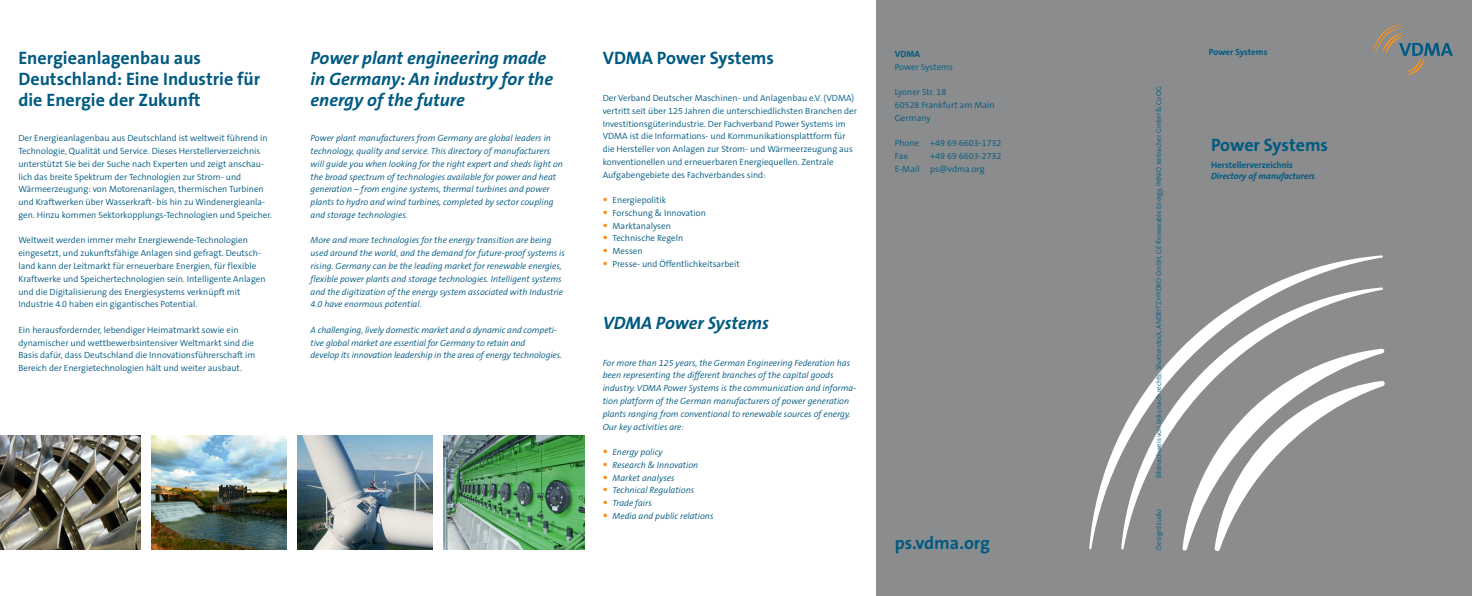
<style>
.page{position:relative;width:1472px;height:596px;background:#fff}
.page>*{position:absolute;margin:0;border:0;box-sizing:border-box;transform-origin:0 0}
.t1{font:700 18px/21px "The Sans B Plus W7";color:#005a81}
.t2{font:italic 700 18px/21px "The Sans B Plus W7";color:#005a81}
.t3{font:300 9px/12.8px "The Sans B Plus W4";color:#005a81}
.t4{font:italic 300 9px/12.8px "The Sans B Plus W4";color:#005a81}
.t5{font:700 9px "The Sans B Plus W7";color:#005a81}
.t6{font:italic 700 9px "The Sans B Plus W7";color:#005a81}
.t7{font:300 7px "The Sans B Plus W4";color:#005a81}
.s1{font-family:"The Sans B Plus W7";font-weight:700;font-size:12px;color:#f7931d}
.s2{font-family:"The Sans B Plus W7";font-weight:700;font-style:normal;font-size:12px;color:#f7931d}
</style>
<div class="page">
<div style="left:876px;top:0;width:595px;height:595px;background:#8b8c8e"></div>
<svg style="left:1373px;top:24px;width:79px;height:51px"></svg>
<svg style="left:1089px;top:255px;width:293px;height:294px"></svg>
<svg style="left:1121px;top:287px;width:261px;height:262px"></svg>
<img style="left:0;top:435px;width:140px;height:114px">
<img style="left:298px;top:435px;width:134px;height:114px">
<img style="left:152px;top:435px;width:134px;height:114px">
<img style="left:444px;top:435px;width:140px;height:114px">
<h1 class="t1" style="left:18px;top:48px;width:243px">Energieanlagenbau aus<br>Deutschland: Eine Industrie für die Energie der Zukunft</h1>
<p class="t3" style="left:18px;top:132px;width:255px">Der Energieanlagenbau aus Deutschland ist weltweit führend in Technologie, Qualität und Service. Dieses Herstellerverzeichnis unterstützt Sie bei der Suche nach Experten und zeigt anschau&shy;lich das breite Spektrum der Technologien zur Strom- und Wärmeerzeugung: von Motorenanlagen, thermischen Turbinen und Kraftwerken über Wasserkraft- bis hin zu Windenergieanla&shy;gen. Hinzu kommen Sektorkopplungs-Technologien und Speicher.</p>
<p class="t3" style="left:18px;top:234px;width:249px">Weltweit werden immer mehr Energiewende-Technologien eingesetzt, und zukunftsfähige Anlagen sind gefragt. Deutsch&shy;land kann der Leitmarkt für erneuerbare Energien, für flexible Kraftwerke und Speichertechnologien sein. Intelligente Anlagen und die Digitalisierung des Energiesystems verknüpft mit Industrie 4.0 haben ein gigantisches Potential.</p>
<p class="t3" style="left:18px;top:323px;width:238px">Ein herausfordernder, lebendiger Heimatmarkt sowie ein dynamischer und wettbewerbsintensiver Weltmarkt sind die Basis dafür, dass Deutschland die Innovationsführerschaft im Bereich der Energietechnologien hält und weiter ausbaut.</p>
<h1 class="t2" style="left:310px;top:48px;width:244px">Power plant engineering made in Germany: An industry for the energy of the future</h1>
<p class="t4" style="left:310px;top:132px;width:254px">Power plant manufacturers from Germany are global leaders in technology, quality and service. This directory of manufacturers will guide you when looking for the right expert and sheds light on the broad spectrum of technologies available for power and heat generation – from engine systems, thermal turbines and power plants to hydro and wind turbines, completed by sector coupling and storage technologies.</p>
<p class="t4" style="left:310px;top:234px;width:256px">More and more technologies for the energy transition are being used around the world, and the demand for future-proof systems is rising. Germany can be the leading market for renewable energies, flexible power plants and storage technologies. Intelligent systems and the digitization of the energy system associated with Industrie 4.0 have enormous potential.</p>
<p class="t4" style="left:310px;top:323px;width:253px">A challenging, lively domestic market and a dynamic and competi&shy;tive global market are essential for Germany to retain and<br>develop its innovation leadership in the area of energy technologies.</p>
<p class="t5" style="left:894px;top:48px;width:27px">VDMA</p>
<p class="t3" style="left:894px;top:60px;width:60px">Power Systems</p>
<p class="t3" style="left:894px;top:86px;width:101px">Lyoner Str. 18<br>60528 Frankfurt am Main<br>Germany</p>
<p class="t3" style="left:894px;top:137px;width:108px">Phone +49 69 6603-1732<br>Fax</p>
<h1 class="t1" style="left:602px;top:48px;width:173px">VDMA Power Systems</h1>
<p class="t3" style="left:602px;top:91px;width:256px">Der Verband Deutscher Maschinen- und Anlagenbau e.V. (VDMA) vertritt seit über 125 Jahren die unterschiedlichsten Branchen der Investitionsgüterindustrie. Der Fachverband Power Systems im VDMA ist die Informations- und Kommunikationsplattform für die Hersteller von Anlagen zur Strom- und Wärmeerzeugung aus konventionellen und erneuerbaren Energiequellen. Zentrale Aufgabengebiete des Fachverbandes sind:</p>
<p class="t3" style="left:602px;top:194px;width:65px"><span class="s1">•</span> Energiepolitik</p>
<p class="t3" style="left:602px;top:206px;width:105px"><span class="s1">•</span> Forschung &amp; Innovation</p>
<p class="t3" style="left:602px;top:219px;width:70px"><span class="s1">•</span> Marktanalysen</p>
<p class="t3" style="left:602px;top:232px;width:82px"><span class="s1">•</span> Technische Regeln</p>
<p class="t3" style="left:602px;top:245px;width:41px"><span class="s1">•</span> Messen</p>
<p class="t3" style="left:602px;top:257px;width:138px"><span class="s1">•</span> Presse- und Öffentlichkeitsarbeit</p>
<p class="t7" style="left:1154px;top:478px;width:394px;rotate:-90deg">Bildnachweis von links nach rechts: Shutterstock, ANDRITZ HYDRO GmbH, GE Renewable Energy, INNIO Jenbacher GmbH &amp; Co OG</p>
<p class="t3" style="left:894px;top:149px;width:108px;text-indent:35px">+49 69 6603-2732<br>E-Mail ps@vdma.org</p>
<h1 class="t2" style="left:602px;top:312px;width:168px">VDMA Power Systems</h1>
<p class="t4" style="left:602px;top:356px;width:255px">For more than 125 years, the German Engineering Federation has been representing the different branches of the capital goods industry. VDMA Power Systems is the communication and informa&shy;tion platform of the German manufacturers of power generation plants ranging from conventional to renewable sources of energy.<br>Our key activities are:</p>
<p class="t4" style="left:602px;top:445px;width:62px"><span class="s2">•</span> Energy policy</p>
<p class="t4" style="left:602px;top:458px;width:97px"><span class="s2">•</span> Research &amp; Innovation</p>
<p class="t4" style="left:602px;top:471px;width:73px"><span class="s2">•</span> Market analyses</p>
<p class="t4" style="left:602px;top:484px;width:93px"><span class="s2">•</span> Technical Regulations</p>
<p class="t4" style="left:602px;top:496px;width:51px"><span class="s2">•</span> Trade fairs</p>
<p class="t4" style="left:602px;top:509px;width:112px"><span class="s2">•</span> Media and public relations</p>
<p class="t7" style="left:1154px;top:549px;width:42px;rotate:-90deg">DesignStudio</p>
<h1 class="t1" style="left:894px;top:531px;width:97px">ps.vdma.org</h1>
<p class="t5" style="left:1208px;top:46px;width:60px">Power Systems</p>
<h1 class="t1" style="left:1210px;top:134px;width:118px">Power Systems</h1>
<p class="t5" style="left:1210px;top:159px;width:83px">Herstellerverzeichnis</p>
<p class="t6" style="left:1210px;top:170px;width:105px">Directory of manufacturers</p>
</div>
